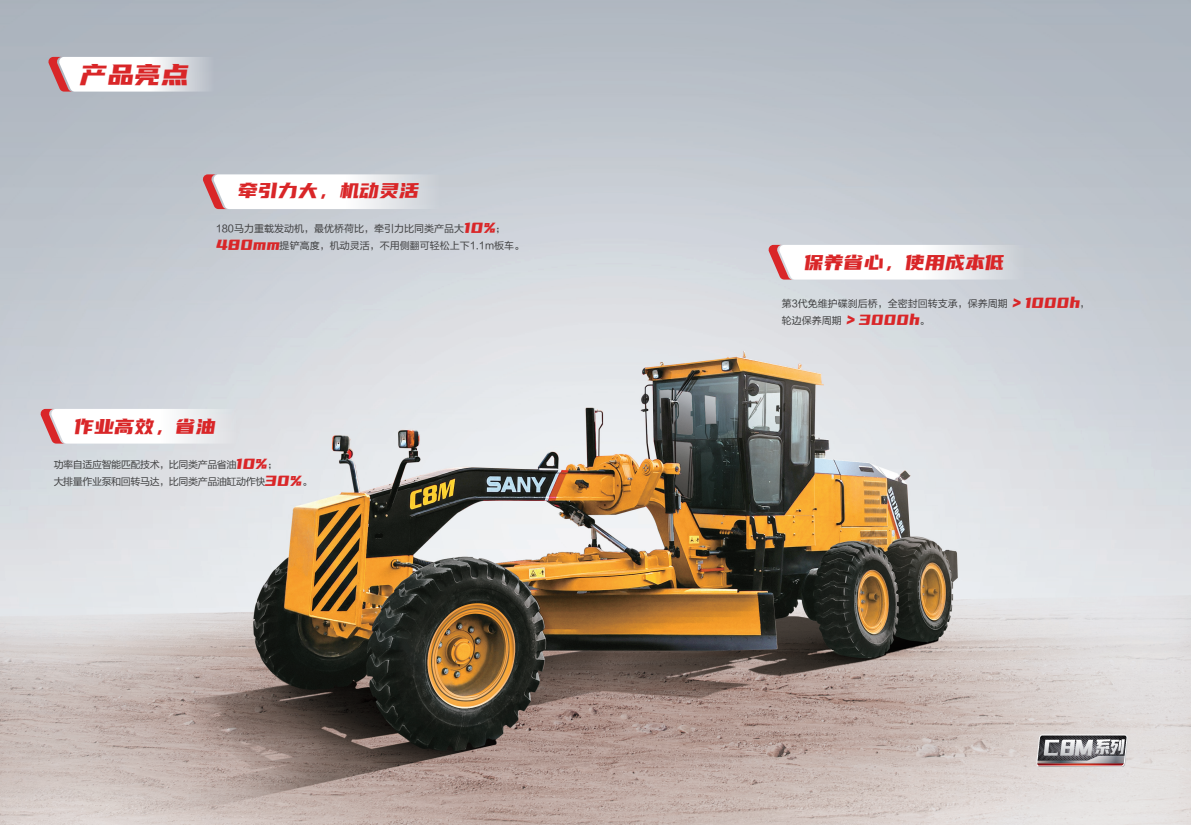
<style>
.page{position:relative;width:1191px;height:825px;background:#fff}
.page>*{position:absolute;margin:0;border:0;box-sizing:border-box;transform-origin:0 0}
.t1{font:29.6px "You She Biao Ti Hei";color:#d92628}
.t2{font:21.6px "You She Biao Ti Hei";color:#d92628}
.t3{font:10px/17px "FZLTHJW GB1 0";color:#3e3e3f}
.t4{font:10px/17px "FZLTHJW GB1 0";letter-spacing:-.04em;color:#3e3e3f}
.s1{font-family:"You She Biao Ti Hei";font-size:18px;color:#d92628}
</style>
<div class="page">
<img style="left:0;top:0;width:1190px;height:825px">
<svg style="left:47px;top:57px;width:167px;height:35px"></svg>
<svg style="left:40px;top:409px;width:197px;height:35px"></svg>
<svg style="left:202px;top:174px;width:237px;height:35px"></svg>
<svg style="left:1036px;top:735px;width:92px;height:32px;background:#91888a"></svg>
<svg style="left:767px;top:245px;width:257px;height:35px"></svg>
<h1 class="t1" style="left:80px;top:57px;width:110px">产品亮点</h1>
<h2 class="t2" style="left:238px;top:177px;width:182px">牵引力大，机动灵活</h2>
<p class="t3" style="left:216px;top:220px;width:310px">180马力重载发动机，最优桥荷比，牵引力比同类产品大<span class="s1">10%</span>；<br><span class="s1">480mm</span>提铲高度，机动灵活，不用侧翻可轻松上下1.1m板车。</p>
<h2 class="t2" style="left:75px;top:413px;width:143px">作业高效，省油</h2>
<p class="t4" style="left:54px;top:456px;width:260px">功率自适应智能匹配技术，比同类产品省油<span class="s1">10%</span>；<br>大排量作业泵和回转马达，比同类产品油缸动作快<span class="s1">30%</span>。</p>
<h2 class="t2" style="left:804px;top:249px;width:202px">保养省心，使用成本低</h2>
<p class="t3" style="left:781px;top:296px;width:310px">第3代免维护碟刹后桥，全密封回转支承，保养周期<span class="s1">＞1000h</span>，轮边保养周期<span class="s1">＞3000h</span>。</p>
</div>
